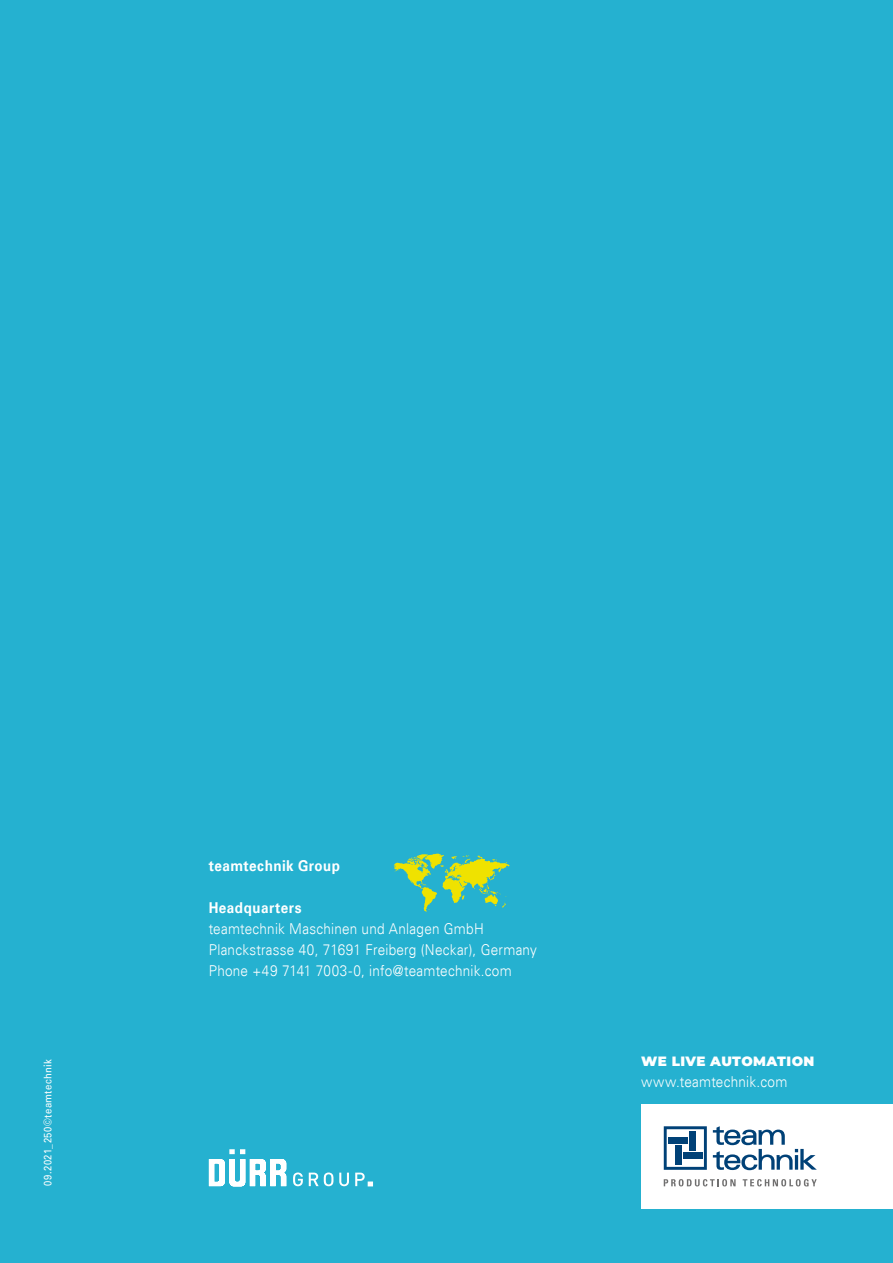
<style>
.page{position:relative;width:893px;height:1263px;background:#25b1d0}
.page>*{position:absolute;margin:0;border:0;box-sizing:border-box;transform-origin:0 0}
.t1{font:300 15px/21px "Univers";letter-spacing:.02em;color:#fff;scale:.9 1}
.t2{font:700 15px "Univers";letter-spacing:.035em;color:#fff;scale:.9 1}
.t3{font:900 13.5px "Montserrat";letter-spacing:.03em;color:#fff}
.t4{font:10.5px "Univers";letter-spacing:.04em;color:#fff;scale:.9 1}
</style>
<div class="page">
<div style="left:642px;top:1104px;width:251px;height:104px;background:#fff"></div>
<svg style="left:664px;top:1126px;width:43px;height:44px"></svg>
<div style="left:683px;top:1152px;width:19px;height:7px;background:#004177"></div>
<div style="left:668px;top:1137px;width:20px;height:7px;background:#004177"></div>
<div style="left:689px;top:1131px;width:7px;height:20px;background:#004177"></div>
<div style="left:675px;top:1145px;width:6px;height:20px;background:#004177"></div>
<svg style="left:664px;top:1179px;width:72px;height:7px"></svg>
<svg style="left:743px;top:1179px;width:74px;height:7px"></svg>
<svg style="left:713px;top:1126px;width:104px;height:44px"></svg>
<svg style="left:209px;top:1149px;width:164px;height:37px"></svg>
<svg style="left:394px;top:854px;width:116px;height:57px"></svg>
<p class="t4" style="left:41px;top:1186px;width:142px;rotate:-90deg">09.2021_250©teamtechnik</p>
<p class="t2" style="left:209px;top:857px;width:148px">teamtechnik Group</p>
<p class="t2" style="left:209px;top:899px;width:105px">Headquarters</p>
<p class="t1" style="left:209px;top:918px;width:366px">teamtechnik Maschinen und Anlagen GmbH<br>Planckstrasse 40, 71691 Freiberg (Neckar), Germany<br>Phone +49 7141 7003-0, info@teamtechnik.com</p>
<p class="t3" style="left:641px;top:1051px;width:175px">WE LIVE AUTOMATION</p>
<p class="t1" style="left:641px;top:1071px;width:164px">www.teamtechnik.com</p>
</div>
